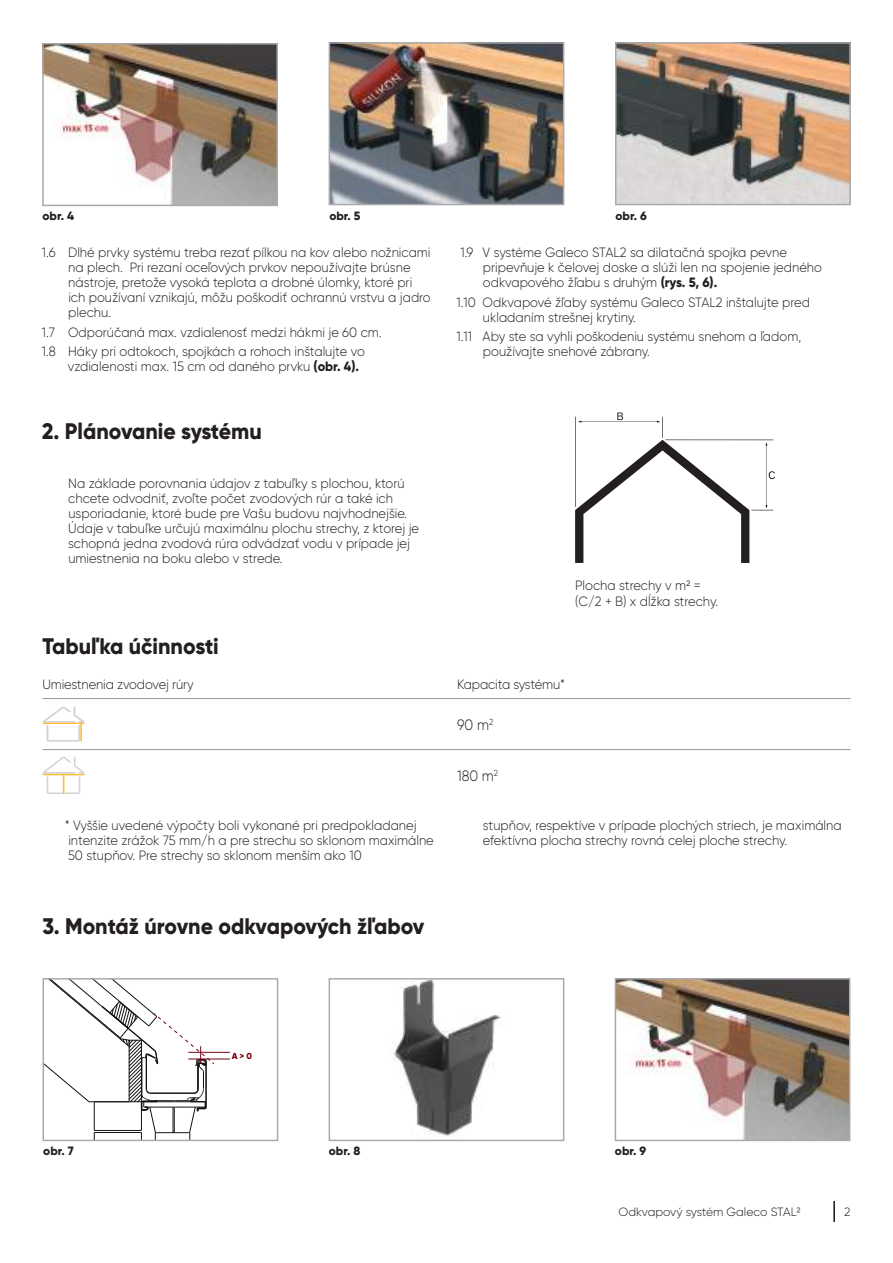
<style>
.page{position:relative;width:893px;height:1263px;background:#fff}
.page>*{position:absolute;margin:0;border:0;box-sizing:border-box;transform-origin:0 0}
.t1{font:800 22.5px "Gilroy";color:#241f1f;scale:.95 1}
.t2{font:300 15px "Gilroy";color:#241f1f;scale:.93 1}
.t3{font:300 13.5px/15px "Gilroy";color:#241f1f;scale:.95 1}
.t4{font:800 12px "Gilroy";color:#241f1f}
.t5{font:300 12px "Gilroy";color:#241f1f}
.t6{font:800 8.7px "Gilroy";color:#750015}
.s1{font-weight:800}
</style>
<div class="page">
<hr style="left:833px;top:1201px;width:2px;height:21px;background:#241f1f">
<svg style="left:575px;top:412px;width:200px;height:151px"></svg>
<hr style="left:43px;top:698px;width:414px;height:1px;background:#969698">
<hr style="left:457px;top:698px;width:393px;height:1px;background:#969698">
<hr style="left:43px;top:749px;width:414px;height:1px;background:#969698">
<hr style="left:457px;top:749px;width:393px;height:1px;background:#969698">
<svg style="left:42px;top:706px;width:42px;height:35px"></svg>
<hr style="left:43px;top:723px;width:41px;height:1px;background:#ffbc38">
<svg style="left:42px;top:756px;width:43px;height:38px"></svg>
<img style="left:618px;top:45px;width:230px;height:157px">
<div style="left:615px;top:42px;width:236px;height:163px;border:2px solid #aaaaac"></div>
<img style="left:332px;top:45px;width:229px;height:157px">
<div style="left:329px;top:42px;width:235px;height:163px;border:2px solid #aaaaac"></div>
<img style="left:45px;top:46px;width:230px;height:157px">
<div style="left:42px;top:43px;width:236px;height:163px;border:2px solid #aaaaac"></div>
<img style="left:390px;top:981px;width:111px;height:155px">
<div style="left:329px;top:978px;width:235px;height:163px;border:2px solid #aaaaac"></div>
<img style="left:618px;top:981px;width:229px;height:157px">
<div style="left:615px;top:978px;width:235px;height:163px;border:2px solid #aaaaac"></div>
<hr style="left:188px;top:1058px;width:42px;height:1px;background:#750015">
<hr style="left:188px;top:1052px;width:42px;height:1px;background:#750015">
<svg style="left:46px;top:981px;width:169px;height:157px"></svg>
<div style="left:43px;top:978px;width:235px;height:163px;border:2px solid #aaaaac"></div>
<p class="t4" style="left:43px;top:208px;width:33px">obr. 4</p>
<p class="t4" style="left:329px;top:208px;width:33px">obr. 5</p>
<p class="t4" style="left:615px;top:208px;width:33px">obr. 6</p>
<p class="t3" style="left:68px;top:245px;width:383px;text-indent:-26px">1.6 Dlhé prvky systému treba rezať pílkou na kov alebo nožnicami na plech. Pri rezaní oceľových prvkov nepoužívajte brúsne nástroje, pretože vysoká teplota a drobné úlomky, ktoré pri ich používaní vznikajú, môžu poškodiť ochrannú vrstvu a jadro plechu.</p>
<p class="t3" style="left:42px;top:322px;width:359px;line-height:19.2px">1.7 Odporúčaná max. vzdialenosť medzi hákmi je 60 cm.<br>1.8 Háky pri odtokoch, spojkách a rohoch inštalujte vo</p>
<p class="t3" style="left:68px;top:359px;width:308px">vzdialenosti max. 15 cm od daného prvku <span class="s1">(obr. 4).</span></p>
<p class="t3" style="left:483px;top:245px;width:358px;text-indent:-22px">1.9 V systéme Galeco STAL2 sa dilatačná spojka pevne pripevňuje k čelovej doske a slúži len na spojenie jedného odkvapového žľabu s druhým <span class="s1">(rys. 5, 6).</span></p>
<p class="t3" style="left:483px;top:294px;width:346px;text-indent:-26px">1.10 Odkvapové žľaby systému Galeco STAL2 inštalujte pred ukladaním strešnej krytiny.</p>
<p class="t3" style="left:483px;top:329px;width:336px;text-indent:-26px">1.11 Aby ste sa vyhli poškodeniu systému snehom a ľadom, používajte snehové zábrany.</p>
<h1 class="t1" style="left:42px;top:417px;width:233px">2. Plánovanie systému</h1>
<p class="t3" style="left:68px;top:476px;width:371px">Na základe porovnania údajov z tabuľky s plochou, ktorú chcete odvodniť, zvoľte počet zvodových rúr a také ich usporiadanie, ktoré bude pre Vašu budovu najvhodnejšie.<br>Údaje v tabuľke určujú maximálnu plochu strechy, z ktorej je schopná jedna zvodová rúra odvádzať vodu v prípade jej umiestnenia na boku alebo v strede.</p>
<p class="t3" style="left:575px;top:577px;width:152px;line-height:16.2px">Plocha strechy v m2 = (C/2 + B) x dĺžka strechy.</p>
<h1 class="t1" style="left:43px;top:632px;width:187px">Tabuľka účinnosti</h1>
<p class="t3" style="left:43px;top:676px;width:161px">Umiestnenia zvodovej rúry</p>
<p class="t3" style="left:457px;top:676px;width:115px">Kapacita systému*</p>
<p class="t2" style="left:457px;top:716px;width:40px">90 m<sup>2</sup></p>
<p class="t2" style="left:457px;top:767px;width:46px">180 m<sup>2</sup></p>
<p class="t3" style="left:65px;top:818px;width:390px">* Vyššie uvedené výpočty boli vykonané pri predpokladanej intenzite zrážok 75 mm/h a pre strechu so sklonom maximálne<br>50 stupňov. Pre strechy so sklonom menším ako 10</p>
<p class="t3" style="left:483px;top:818px;width:379px">stupňov, respektíve v prípade plochých striech, je maximálna efektívna plocha strechy rovná celej ploche strechy.</p>
<h1 class="t1" style="left:43px;top:912px;width:403px">3. Montáž úrovne odkvapových žľabov</h1>
<p class="t6" style="left:232px;top:1050px;width:22px">A &gt; 0</p>
<p class="t4" style="left:43px;top:1144px;width:32px">obr. 7</p>
<p class="t4" style="left:329px;top:1143px;width:33px">obr. 8</p>
<p class="t4" style="left:615px;top:1143px;width:33px">obr. 9</p>
<p class="t5" style="left:619px;top:1204px;width:184px">Odkvapový systém Galeco STAL2</p>
<p class="t5" style="left:844px;top:1204px;width:8px">2</p>
</div>
